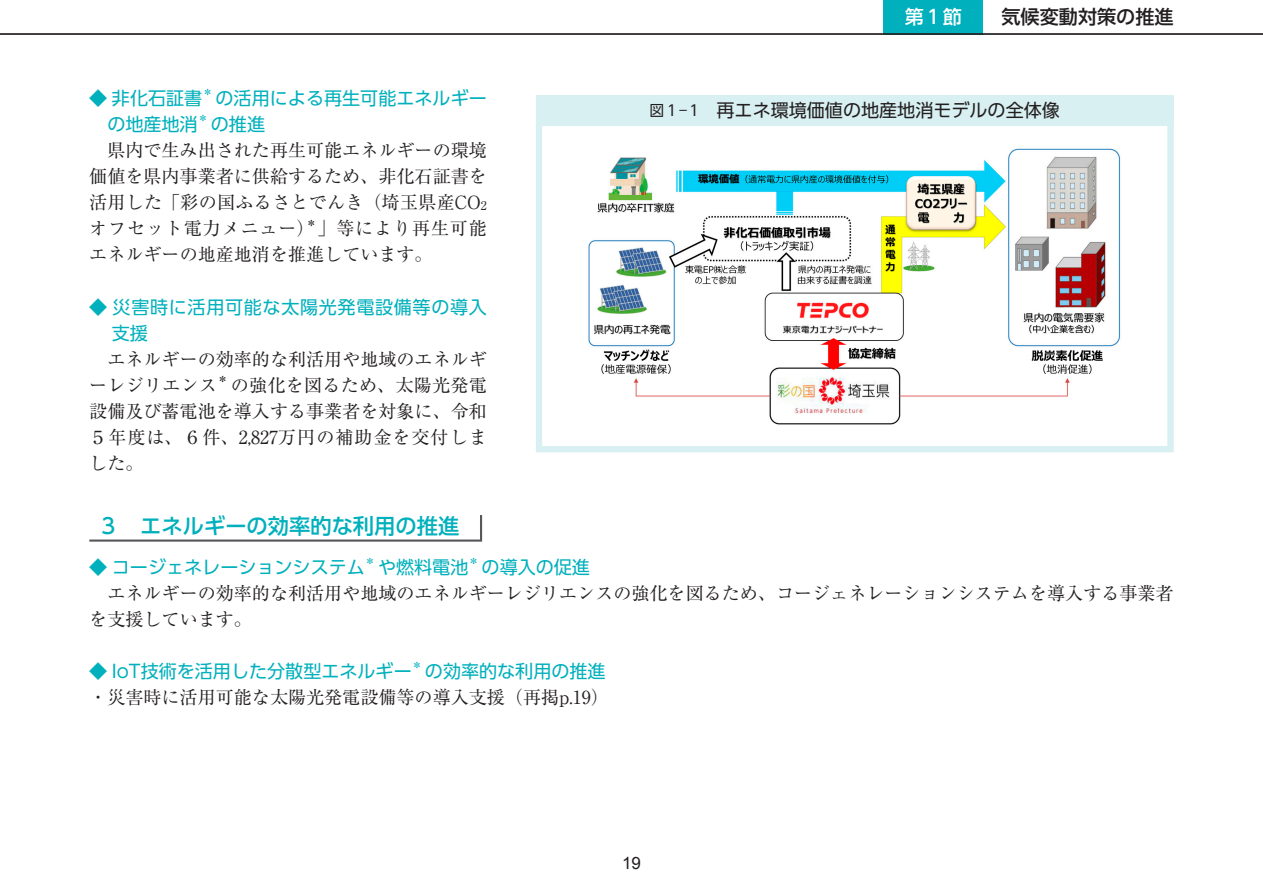
<style>
.page{position:relative;width:1263px;height:893px;background:#fff}
.page>*{position:absolute;margin:0;border:0;box-sizing:border-box;transform-origin:0 0}
.t1{font:500 21.3px "UD Shin Go Pro";color:#00b0bc}
.t2{font:500 19.2px "UD Shin Go Pro";color:#231f20}
.t3{font:500 19.2px "UD Shin Go Pro";color:#fff}
.t4{font:18px/26.1px "Ryumin Pro";color:#231f20;text-align:justify}
.t5{font:18px "UD Shin Go Pro";color:#00b0bc}
.t6{font:18px "UD Shin Go Pro";color:#231f20}
.t7{font:18px/26.1px "UD Shin Go Pro";letter-spacing:.035em;color:#00b0bc}
.t8{font:16.95px "Arial";color:#231f20}
.t9{font:10.5px "UD Shin Go Pro";color:#00b0bc}
.t10{font:10.5px "Ryumin Pro";color:#231f20}
.s1{font-weight:300}
.s2{font-size:12px}
.s3{font-size:14.85px}
</style>
<div class="page">
<div style="left:883px;top:0;width:100px;height:34px;background:#00b0bc"></div>
<hr style="left:0;top:33px;width:1263px;height:2px;background:#231f20">
<svg style="left:89px;top:515px;width:394px;height:27px"></svg>
<div style="left:536px;top:95px;width:638px;height:357px;border:6px solid #d9f0f2"></div>
<img style="left:588px;top:148px;width:533px;height:277px">
<div style="left:536px;top:95px;width:638px;height:31px;background:#d9f0f2"></div>
<p class="t5" style="left:89px;top:84px;width:115px"><span class="s1">◆</span> 非化石証書</p>
<p class="t9" style="left:202px;top:84px;width:12px">＊</p>
<p class="t5" style="left:216px;top:84px;width:273px">の活用による再生可能エネルギー</p>
<p class="t5" style="left:107px;top:110px;width:92px">の地産地消</p>
<p class="t9" style="left:198px;top:110px;width:12px">＊</p>
<p class="t5" style="left:211px;top:110px;width:56px">の推進</p>
<p class="t4" style="left:89px;top:136px;width:399px">　県内で生み出された再生可能エネルギーの環境価値を県内事業者に供給するため、非化石証書を活用した「彩の国ふるさとでんき（埼玉県産CO<span class="s2">２</span>オフセット電力メニュー）」等により再生可能</p>
<p class="t10" style="left:306px;top:214px;width:12px">＊</p>
<p class="t4" style="left:89px;top:240px;width:345px">エネルギーの地産地消を推進しています。</p>
<p class="t7" style="left:112px;top:293px;width:376px;text-indent:-23px"><span class="s1">◆</span> 災害時に活用可能な太陽光発電設備等の導入支援</p>
<p class="t4" style="left:89px;top:345px;width:399px">　エネルギーの効率的な利活用や地域のエネルギーレジリエンス</p>
<p class="t10" style="left:217px;top:371px;width:12px">＊</p>
<p class="t4" style="left:89px;top:371px;width:399px;text-indent:142px">の強化を図るため、太陽光発電設備及び蓄電池を導入する事業者を対象に、令和５年度は、６件、２,８２７万円の補助金を交付しました。</p>
<p class="t3" style="left:905px;top:1px;width:59px">第１節</p>
<p class="t2" style="left:1001px;top:1px;width:174px">気候変動対策の推進</p>
<p class="t6" style="left:649px;top:96px;width:412px"><span class="s3">図１―１　</span>再エネ環境価値の地産地消モデルの全体像</p>
<p class="t1" style="left:98px;top:508px;width:363px">３　エネルギーの効率的な利用の推進</p>
<p class="t5" style="left:89px;top:553px;width:277px"><span class="s1">◆</span> コージェネレーションシステム</p>
<p class="t9" style="left:365px;top:553px;width:12px">＊</p>
<p class="t5" style="left:378px;top:553px;width:92px">や燃料電池</p>
<p class="t9" style="left:468px;top:553px;width:12px">＊</p>
<p class="t5" style="left:482px;top:553px;width:110px">の導入の促進</p>
<p class="t4" style="left:89px;top:579px;width:1086px">　エネルギーの効率的な利活用や地域のエネルギーレジリエンスの強化を図るため、コージェネレーションシステムを導入する事業者を支援しています。</p>
<p class="t5" style="left:89px;top:657px;width:324px"><span class="s1">◆</span> IoT技術を活用した分散型エネルギー</p>
<p class="t9" style="left:412px;top:657px;width:12px">＊</p>
<p class="t5" style="left:425px;top:657px;width:182px">の効率的な利用の推進</p>
<p class="t4" style="left:89px;top:683px;width:521px">・災害時に活用可能な太陽光発電設備等の導入支援（再掲p.１９）</p>
<p class="t8" style="left:622px;top:852px;width:20px">19</p>
</div>
